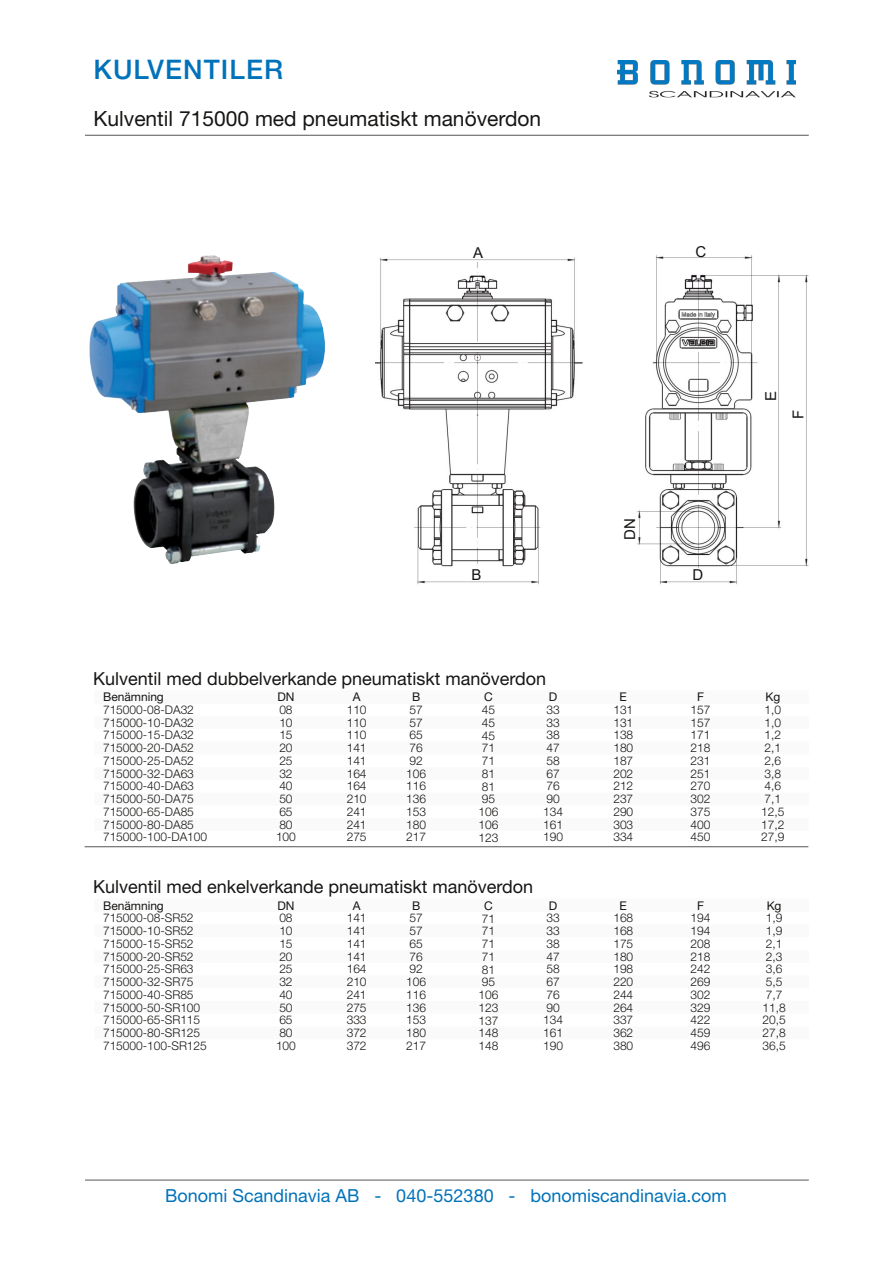
<style>
.page{position:relative;width:893px;height:1263px;background:#fff}
.page>*{position:absolute;margin:0;border:0;box-sizing:border-box;transform-origin:0 0}
.t1{font:500 27px "Helvetica Neue LT Std";letter-spacing:.04em;color:#0072ba}
.t2{font:21px "Helvetica Neue LT Std";color:#171513}
.t3{font:18px "Helvetica Neue LT Std";color:#171513}
.t4{font:18px "Helvetica Neue LT Std";color:#0072ba}
.t5{font:15px "Arial";color:#171513}
.t6{font:300 12px/12.8px "Helvetica Neue LT Std";letter-spacing:-.005em;color:#171513}
.t7{font:12px "Helvetica Neue LT Std";letter-spacing:-.005em;color:#171513}
</style>
<div class="page">
<div style="left:94px;top:1026px;width:715px;height:13px;background:#fafafa"></div>
<div style="left:94px;top:818px;width:715px;height:13px;background:#fafafa"></div>
<div style="left:94px;top:793px;width:715px;height:12px;background:#fafafa"></div>
<hr style="left:85px;top:846px;width:723px;height:1px;background:#555656">
<div style="left:94px;top:767px;width:715px;height:13px;background:#fafafa"></div>
<div style="left:94px;top:742px;width:715px;height:12px;background:#fafafa"></div>
<div style="left:94px;top:716px;width:715px;height:13px;background:#fafafa"></div>
<div style="left:94px;top:690px;width:715px;height:14px;background:#fafafa"></div>
<img style="left:376px;top:255px;width:432px;height:330px">
<div style="left:94px;top:1001px;width:715px;height:13px;background:#fafafa"></div>
<div style="left:94px;top:975px;width:715px;height:13px;background:#fafafa"></div>
<div style="left:94px;top:950px;width:715px;height:13px;background:#fafafa"></div>
<div style="left:94px;top:924px;width:715px;height:13px;background:#fafafa"></div>
<div style="left:94px;top:898px;width:715px;height:14px;background:#fafafa"></div>
<img style="left:89px;top:255px;width:236px;height:309px">
<img style="left:617px;top:60px;width:179px;height:38px">
<hr style="left:85px;top:135px;width:724px;height:1px;background:#555656">
<hr style="left:85px;top:1180px;width:724px;height:1px;background:#555656">
<h1 class="t1" style="left:94px;top:60px;width:191px">KULVENTILER</h1>
<h2 class="t2" style="left:94px;top:111px;width:449px">Kulventil 715000 med pneumatiskt manöverdon</h2>
<p class="t5" style="left:473px;top:244px;width:11px">A</p>
<p class="t5" style="left:472px;top:566px;width:11px">B</p>
<h3 class="t3" style="left:93px;top:672px;width:454px">Kulventil med dubbelverkande pneumatiskt manöverdon</h3>
<p class="t7" style="left:103px;top:692px;width:62px">Benämning</p>
<p class="t6" style="left:103px;top:705px;width:106px">715000-08-DA32<br>715000-10-DA32<br>715000-15-DA32<br>715000-20-DA52<br>715000-25-DA52<br>715000-32-DA63<br>715000-40-DA63<br>715000-50-DA75<br>715000-65-DA85<br>715000-80-DA85<br>715000-100-DA100</p>
<p class="t7" style="left:484px;top:693px;width:10px">C</p>
<p class="t6" style="left:479px;top:705px;width:21px">45<br>45<br>45<br>71<br>71<br>81<br>81<br>95<br>106<br>106<br>123</p>
<p class="t7" style="left:277px;top:692px;width:19px">DN</p>
<p class="t6" style="left:276px;top:705px;width:21px">08<br>10<br>15<br>20<br>25<br>32<br>40<br>50<br>65<br>80<br>100</p>
<p class="t7" style="left:353px;top:692px;width:9px">A</p>
<p class="t6" style="left:347px;top:705px;width:21px;text-align:justify">110<br>110<br>110<br>141<br>141<br>164<br>164<br>210<br>241<br>241<br>275</p>
<p class="t7" style="left:412px;top:692px;width:10px">B</p>
<p class="t6" style="left:406px;top:705px;width:21px">57<br>57<br>65<br>76<br>92<br>106<br>116<br>136<br>153<br>180<br>217</p>
<p class="t7" style="left:549px;top:692px;width:10px">D</p>
<p class="t6" style="left:543px;top:705px;width:21px">33<br>33<br>38<br>47<br>58<br>67<br>76<br>90<br>134<br>161<br>190</p>
<h3 class="t3" style="left:93px;top:880px;width:441px">Kulventil med enkelverkande pneumatiskt manöverdon</h3>
<p class="t7" style="left:103px;top:901px;width:62px">Benämning</p>
<p class="t6" style="left:103px;top:913px;width:105px">715000-08-SR52<br>715000-10-SR52<br>715000-15-SR52<br>715000-20-SR52<br>715000-25-SR63<br>715000-32-SR75<br>715000-40-SR85<br>715000-50-SR100<br>715000-65-SR115<br>715000-80-SR125<br>715000-100-SR125</p>
<p class="t7" style="left:277px;top:901px;width:19px">DN</p>
<p class="t6" style="left:276px;top:913px;width:21px">08<br>10<br>15<br>20<br>25<br>32<br>40<br>50<br>65<br>80<br>100</p>
<p class="t7" style="left:353px;top:901px;width:9px">A</p>
<p class="t6" style="left:347px;top:913px;width:21px;text-align:justify">141<br>141<br>141<br>141<br>164<br>210<br>241<br>275<br>333<br>372<br>372</p>
<p class="t7" style="left:412px;top:901px;width:10px">B</p>
<p class="t6" style="left:406px;top:913px;width:21px">57<br>57<br>65<br>76<br>92<br>106<br>116<br>136<br>153<br>180<br>217</p>
<p class="t7" style="left:484px;top:901px;width:10px">C</p>
<p class="t6" style="left:479px;top:914px;width:21px">71<br>71<br>71<br>71<br>81<br>95<br>106<br>123<br>137<br>148<br>148</p>
<p class="t7" style="left:549px;top:901px;width:10px">D</p>
<p class="t6" style="left:543px;top:913px;width:21px">33<br>33<br>38<br>47<br>58<br>67<br>76<br>90<br>134<br>161<br>190</p>
<p class="t5" style="left:622px;top:540px;width:23px;rotate:-90deg">DN</p>
<p class="t7" style="left:620px;top:692px;width:9px">E</p>
<p class="t6" style="left:613px;top:705px;width:21px;text-align:justify">131<br>131<br>138<br>180<br>187<br>202<br>212<br>237<br>290<br>303<br>334</p>
<p class="t7" style="left:620px;top:901px;width:9px">E</p>
<p class="t6" style="left:613px;top:913px;width:21px;text-align:justify">168<br>168<br>175<br>180<br>198<br>220<br>244<br>264<br>337<br>362<br>380</p>
<p class="t5" style="left:696px;top:243px;width:12px">C</p>
<p class="t5" style="left:762px;top:400px;width:11px;rotate:-90deg">E</p>
<p class="t5" style="left:790px;top:419px;width:11px;rotate:-90deg">F</p>
<p class="t5" style="left:693px;top:567px;width:12px">D</p>
<p class="t7" style="left:697px;top:692px;width:8px">F</p>
<p class="t6" style="left:691px;top:705px;width:21px;text-align:justify">157<br>157<br>171<br>218<br>231<br>251<br>270<br>302<br>375<br>400<br>450</p>
<p class="t7" style="left:697px;top:901px;width:8px">F</p>
<p class="t6" style="left:691px;top:913px;width:21px;text-align:justify">194<br>194<br>208<br>218<br>242<br>269<br>302<br>329<br>422<br>459<br>496</p>
<p class="t7" style="left:765px;top:692px;width:16px">Kg</p>
<p class="t6" style="left:761px;top:705px;width:25px">1,0<br>1,0<br>1,2<br>2,1<br>2,6<br>3,8<br>4,6<br>7,1<br>12,5<br>17,2<br>27,9</p>
<p class="t7" style="left:767px;top:901px;width:16px">Kg</p>
<p class="t6" style="left:763px;top:913px;width:25px">1,9<br>1,9<br>2,1<br>2,3<br>3,6<br>5,5<br>7,7<br>11,8<br>20,5<br>27,8<br>36,5</p>
<h3 class="t4" style="left:165px;top:1189px;width:563px">Bonomi Scandinavia AB - 040-552380 - bonomiscandinavia.com</h3>
</div>
